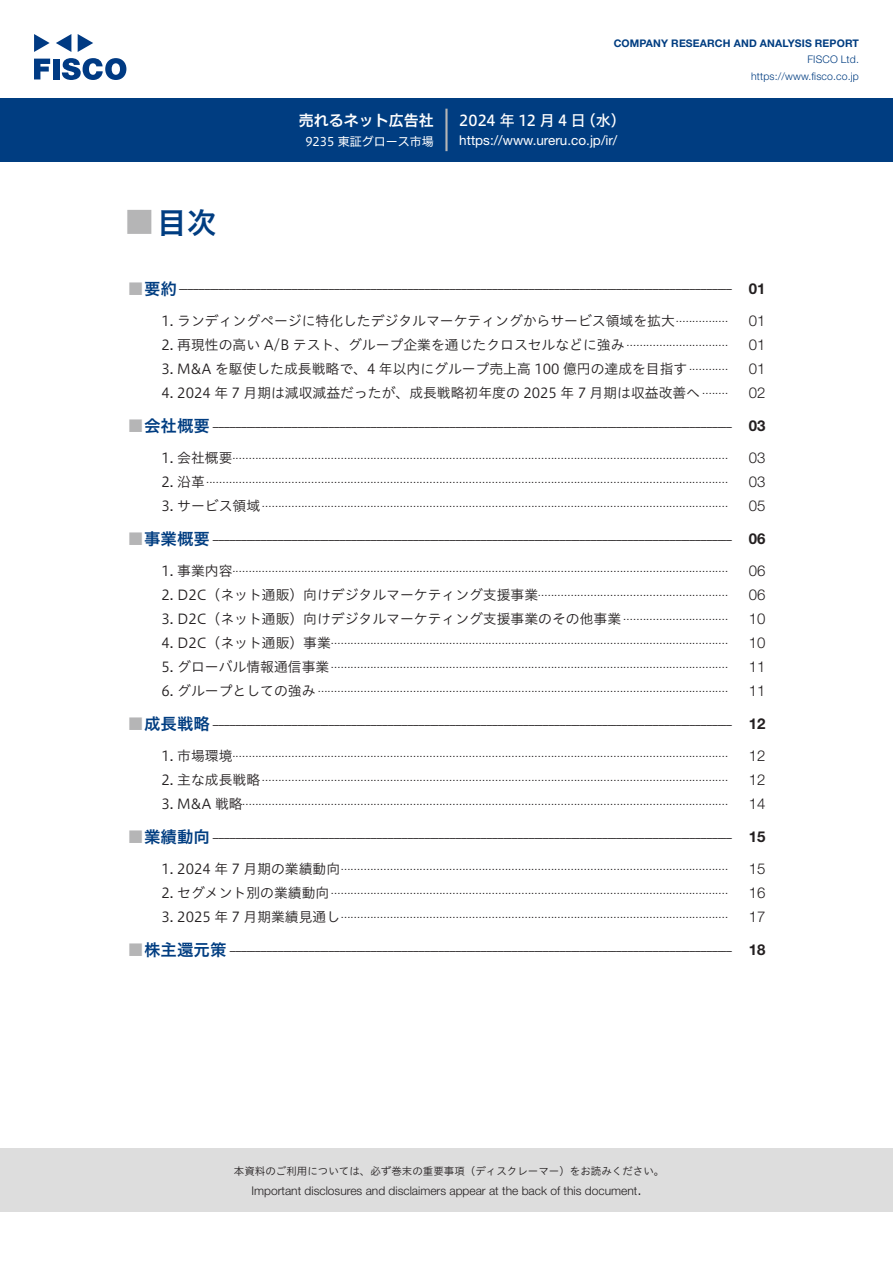
<style>
.page{position:relative;width:893px;height:1263px;background:#fff}
.page>*{position:absolute;margin:0;border:0;box-sizing:border-box;transform-origin:0 0}
.t1{font:30px "Hiragino UD Sans Std N W6";color:#003d81}
.t2{font:24px "Hiragino UD Sans Std W6";color:#b5b5b6}
.t3{font:16.5px "Hiragino UD Sans Std W6";color:#003d81}
.t4{font:300 15px "Helvetica Neue LT Std";color:#231f20}
.t5{font:15px "Hiragino UD Sans F Std N W5";letter-spacing:.22em;color:#fff}
.t6{font:700 15px "Helvetica Neue LT Std";color:#231f20}
.t7{font:15px "Hiragino UD Sans F Std N W6";color:#fff}
.t8{font:13.8px "Hiragino UD Sans Std W3";color:#231f20}
.t9{font:13.5px "Helvetica Neue LT Std";color:#fff}
.t10{font:12px "Hiragino UD Sans Std W3";color:#231f20}
.t11{font:300 12px "Helvetica Neue LT Std";color:#231f20}
.t12{font:12px "Hiragino UD Sans F Std N W4";color:#fff}
.t13{font:10.5px "Hiragino UD Sans Std W3";color:#231f20}
.t14{font:700 10.5px "Helvetica Neue LT Std";letter-spacing:.015em;color:#003d81}
.t15{font:300 10.5px/16.5px "Helvetica Neue LT Std";letter-spacing:.015em;color:#003d81;text-align:right}
.t16{font:9px "Hiragino UD Sans Std W3";color:#231f20}
.s1{color:#b5b5b6}
</style>
<div class="page">
<div style="left:0;top:1148px;width:893px;height:64px;background:#ddd"></div>
<svg style="left:34px;top:59px;width:16px;height:20px"></svg>
<div style="left:53px;top:59px;width:6px;height:20px;background:#003a83"></div>
<svg style="left:62px;top:58px;width:64px;height:22px"></svg>
<svg style="left:34px;top:34px;width:16px;height:18px"></svg>
<svg style="left:78px;top:34px;width:15px;height:18px"></svg>
<svg style="left:56px;top:34px;width:15px;height:18px"></svg>
<div style="left:0;top:98px;width:893px;height:64px;background:#003d81"></div>
<hr style="left:445px;top:109px;width:3px;height:42px;background:#b5b5b6">
<p class="t2" style="left:128px;top:204px;width:25px">█</p>
<p class="t1" style="left:157px;top:199px;width:61px">目次</p>
<h3 class="t7" style="left:299px;top:109px;width:137px">売れるネット広告社</h3>
<h3 class="t12" style="left:305px;top:132px;width:130px">9235 東証グロース市場</h3>
<p class="t14" style="left:614px;top:37px;width:247px">COMPANY RESEARCH AND ANALYSIS REPORT</p>
<p class="t15" style="left:751px;top:51px;width:109px">FISCO Ltd. https://www.fisco.co j p.</p>
<h3 class="t5" style="left:581px;top:109px;width:46px">（水(</h3>
<h3 class="t5" style="left:459px;top:109px;width:128px">2024年12月4日</h3>
<h3 class="t9" style="left:459px;top:132px;width:160px">https://www.ureru. c o j p. /i r/</h3>
<p class="t3" style="left:128px;top:276px;width:51px"><span class="s1">■</span>要約</p>
<p class="t10" style="left:177px;top:280px;width:557px">-----------------------------------------------------------------------------------------------------------------------------------------------------------------------------------------------------</p>
<p class="t8" style="left:162px;top:310px;width:515px">1. ランディングページに特化したデジタルマーケティングからサービス領域を拡大</p>
<p class="t16" style="left:676px;top:312px;width:53px">................</p>
<p class="t8" style="left:162px;top:334px;width:464px">2. 再現性の高い A B/ テスト、グループ企業を通じたクロスセルなどに強み</p>
<p class="t16" style="left:627px;top:336px;width:102px">...............................</p>
<p class="t8" style="left:162px;top:358px;width:527px">3. M&amp;A を駆使した成長戦略で、4 年以内にグループ売上高 100 億円の達成を目指す</p>
<p class="t16" style="left:689px;top:360px;width:40px">............</p>
<p class="t8" style="left:162px;top:382px;width:540px">4. 2024 年 7 月期は減収減益だったが、成長戦略初年度の 2025 年 7 月期は収益改善へ</p>
<p class="t16" style="left:702px;top:384px;width:27px">........</p>
<p class="t3" style="left:128px;top:413px;width:84px"><span class="s1">■</span>会社概要</p>
<p class="t10" style="left:210px;top:417px;width:524px">-----------------------------------------------------------------------------------------------------------------------------------------------------------------------------------------</p>
<p class="t8" style="left:162px;top:447px;width:73px">1. 会社概要</p>
<p class="t16" style="left:233px;top:449px;width:497px">.......................................................................................................................................................</p>
<p class="t8" style="left:162px;top:471px;width:45px">2. 沿革</p>
<p class="t16" style="left:206px;top:473px;width:523px">...............................................................................................................................................................</p>
<p class="t8" style="left:162px;top:495px;width:100px">3. サービス領域</p>
<p class="t16" style="left:262px;top:497px;width:467px">..............................................................................................................................................</p>
<p class="t3" style="left:128px;top:526px;width:84px"><span class="s1">■</span>事業概要</p>
<p class="t10" style="left:210px;top:530px;width:524px">-----------------------------------------------------------------------------------------------------------------------------------------------------------------------------------------</p>
<p class="t8" style="left:162px;top:560px;width:73px">1. 事業内容</p>
<p class="t16" style="left:233px;top:562px;width:497px">.......................................................................................................................................................</p>
<p class="t8" style="left:162px;top:584px;width:378px">2. D2C（ネット通販）向けデジタルマーケティング支援事業</p>
<p class="t16" style="left:538px;top:586px;width:191px">..........................................................</p>
<p class="t8" style="left:162px;top:608px;width:461px">3. D2C（ネット通販）向けデジタルマーケティング支援事業のその他事業</p>
<p class="t16" style="left:624px;top:610px;width:106px">................................</p>
<p class="t8" style="left:162px;top:632px;width:171px">4. D2C（ネット通販）事業</p>
<p class="t16" style="left:331px;top:634px;width:398px">.........................................................................................................................</p>
<p class="t8" style="left:162px;top:656px;width:169px">5. グローバル情報通信事業</p>
<p class="t16" style="left:331px;top:658px;width:398px">.........................................................................................................................</p>
<p class="t8" style="left:162px;top:680px;width:155px">6. グループとしての強み</p>
<p class="t16" style="left:318px;top:682px;width:411px">.............................................................................................................................</p>
<p class="t3" style="left:128px;top:711px;width:84px"><span class="s1">■</span>成長戦略</p>
<p class="t10" style="left:210px;top:715px;width:524px">-----------------------------------------------------------------------------------------------------------------------------------------------------------------------------------------</p>
<p class="t8" style="left:162px;top:745px;width:73px">1. 市場環境</p>
<p class="t16" style="left:233px;top:747px;width:497px">.......................................................................................................................................................</p>
<p class="t8" style="left:162px;top:769px;width:100px">2. 主な成長戦略</p>
<p class="t16" style="left:262px;top:771px;width:467px">..............................................................................................................................................</p>
<p class="t8" style="left:162px;top:793px;width:83px">3. M&amp;A 戦略</p>
<p class="t16" style="left:243px;top:795px;width:487px">....................................................................................................................................................</p>
<p class="t3" style="left:128px;top:824px;width:84px"><span class="s1">■</span>業績動向</p>
<p class="t10" style="left:210px;top:828px;width:524px">-----------------------------------------------------------------------------------------------------------------------------------------------------------------------------------------</p>
<p class="t8" style="left:162px;top:858px;width:180px">1. 2024 年 7 月期の業績動向</p>
<p class="t16" style="left:341px;top:860px;width:388px">......................................................................................................................</p>
<p class="t8" style="left:162px;top:882px;width:169px">2. セグメント別の業績動向</p>
<p class="t16" style="left:331px;top:884px;width:398px">.........................................................................................................................</p>
<p class="t8" style="left:162px;top:906px;width:180px">3. 2025 年 7 月期業績見通し</p>
<p class="t16" style="left:341px;top:908px;width:388px">......................................................................................................................</p>
<p class="t3" style="left:128px;top:937px;width:101px"><span class="s1">■</span>株主還元策</p>
<p class="t10" style="left:227px;top:941px;width:508px">-----------------------------------------------------------------------------------------------------------------------------------------------------------------------------------</p>
<p class="t6" style="left:749px;top:279px;width:18px">01</p>
<p class="t4" style="left:749px;top:311px;width:18px">01</p>
<p class="t4" style="left:749px;top:335px;width:18px">01</p>
<p class="t4" style="left:749px;top:359px;width:18px">01</p>
<p class="t4" style="left:749px;top:383px;width:18px">02</p>
<p class="t6" style="left:749px;top:416px;width:18px">03</p>
<p class="t4" style="left:749px;top:448px;width:18px">03</p>
<p class="t4" style="left:749px;top:472px;width:18px">03</p>
<p class="t4" style="left:749px;top:496px;width:18px">05</p>
<p class="t6" style="left:749px;top:529px;width:18px">06</p>
<p class="t4" style="left:749px;top:561px;width:18px">06</p>
<p class="t4" style="left:749px;top:585px;width:18px">06</p>
<p class="t4" style="left:749px;top:609px;width:18px">10</p>
<p class="t4" style="left:749px;top:633px;width:18px">10</p>
<p class="t4" style="left:749px;top:657px;width:18px">11</p>
<p class="t4" style="left:749px;top:681px;width:18px">11</p>
<p class="t6" style="left:749px;top:714px;width:18px">12</p>
<p class="t4" style="left:749px;top:746px;width:18px">12</p>
<p class="t4" style="left:749px;top:770px;width:18px">12</p>
<p class="t4" style="left:749px;top:794px;width:18px">14</p>
<p class="t6" style="left:749px;top:827px;width:18px">15</p>
<p class="t4" style="left:749px;top:859px;width:18px">15</p>
<p class="t4" style="left:749px;top:883px;width:18px">16</p>
<p class="t4" style="left:749px;top:907px;width:18px">17</p>
<p class="t6" style="left:749px;top:940px;width:18px">18</p>
<p class="t13" style="left:234px;top:1163px;width:432px">本資料のご利用については、必ず巻末の重要事項（ディスクレーマー）をお読みください。</p>
<h3 class="t4" style="left:637px;top:1180px;width:6px">.</h3>
<h3 class="t11" style="left:251px;top:1183px;width:387px">Important disclosures and disclaimers appear at the back of this document</h3>
</div>
